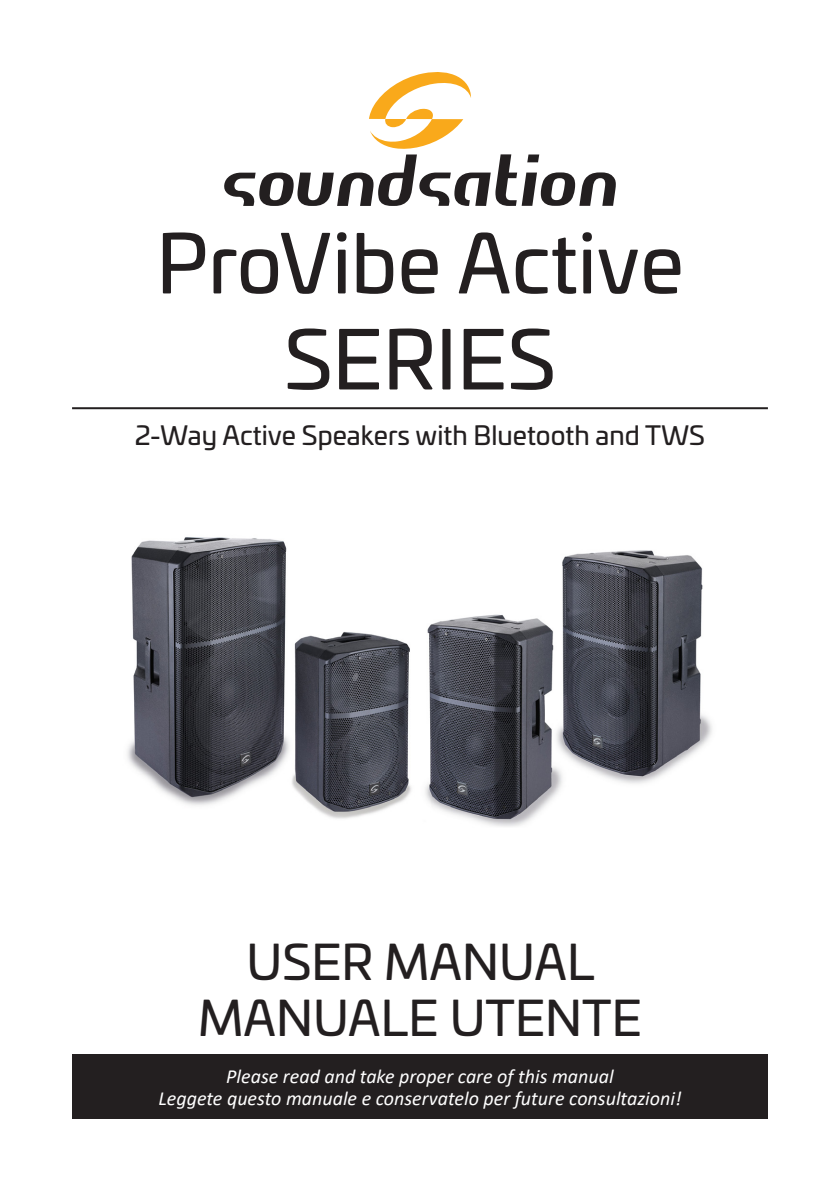
<style>
.page{position:relative;width:840px;height:1191px;background:#fff}
.page>*{position:absolute;margin:0;border:0;box-sizing:border-box;transform-origin:0 0}
.t1{font:80px "Univia Pro";color:#231f20}
.t2{font:48px "Univia Pro";color:#231f20}
.t3{font:26px "Univia Pro";color:#231f20}
.t4{font:italic 20px "Calibri";color:#fff}
</style>
<div class="page">
<svg style="left:224px;top:72px;width:391px;height:134px"></svg>
<div style="left:72px;top:1054px;width:695px;height:65px;background:#231f20"></div>
<hr style="left:72px;top:407px;width:695px;height:2px;background:#231f20">
<img style="left:127px;top:537px;width:585px;height:290px">
<p class="t1" style="left:156px;top:204px;width:528px">ProVibe Active</p>
<p class="t1" style="left:284px;top:300px;width:273px">SERIES</p>
<p class="t3" style="left:135px;top:415px;width:571px">2-Way Active Speakers with Bluetooth and TWS</p>
<p class="t2" style="left:246px;top:926px;width:349px">USER MANUAL</p>
<p class="t2" style="left:198px;top:982px;width:445px">MANUALE UTENTE</p>
<p class="t4" style="left:226px;top:1062px;width:388px">Please read and take proper care of this manual</p>
<p class="t4" style="left:158px;top:1084px;width:524px">Leggete questo manuale e conservatelo per future consultazioni!</p>
</div>
